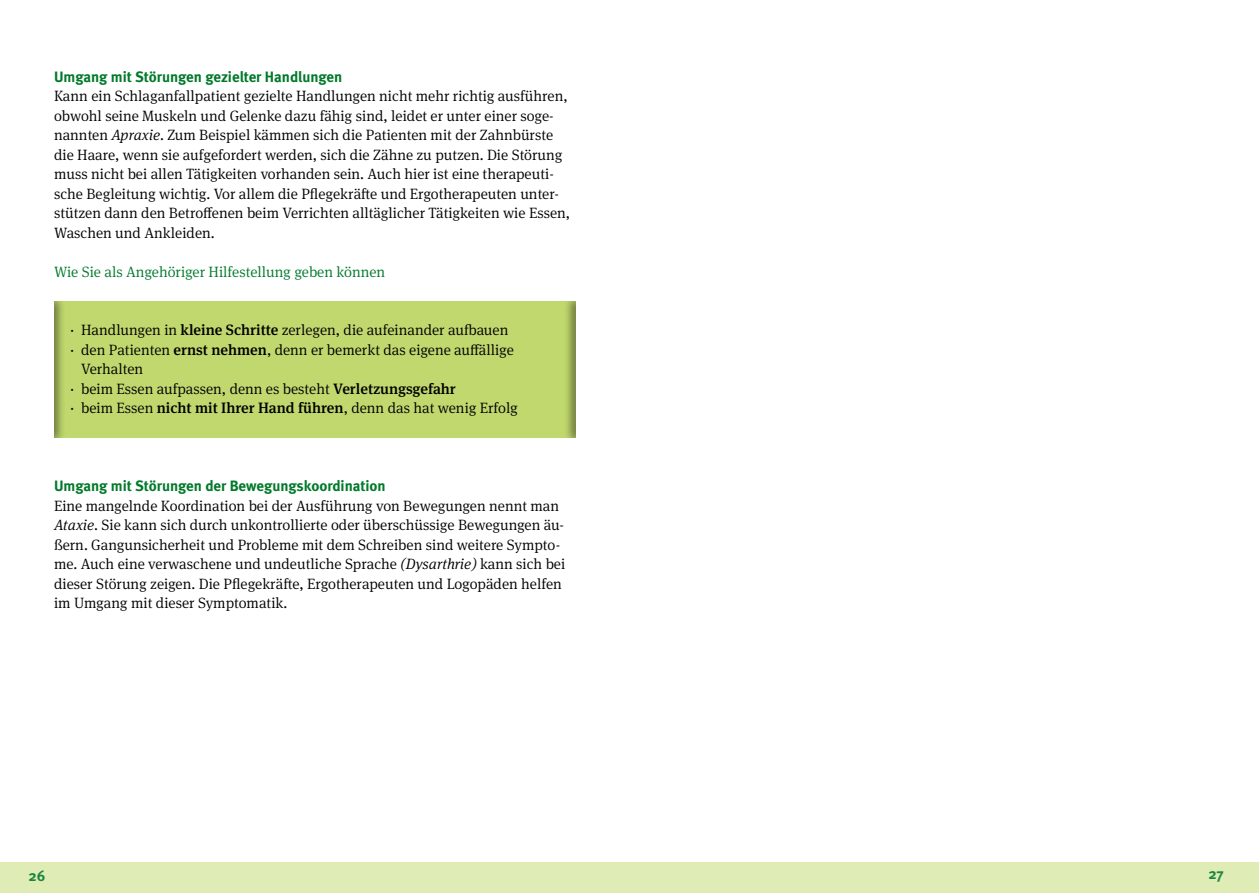
<style>
.page{position:relative;width:1259px;height:893px;background:#fff}
.page>*{position:absolute;margin:0;border:0;box-sizing:border-box;transform-origin:0 0}
.t1{font:300 15px/19.5px "Meta Serif OT";color:#000}
.t2{font:700 15px "Meta";color:#00792a}
.t3{font:300 15px "Meta Serif OT";color:#00792a}
.t4{font:700 15px "Meta";color:#1a863f}
.s1{font-style:italic}
.s2{font-weight:500}
</style>
<div class="page">
<div style="left:0;top:862px;width:629px;height:31px;background:#e0ecb6"></div>
<div style="left:629px;top:862px;width:630px;height:31px;background:#e0ecb6"></div>
<div style="left:42px;top:293px;width:536px;height:145px;background:#000;opacity:.5"></div>
<p class="t2" style="left:54px;top:67px;width:290px">Umgang mit Störungen gezielter Handlungen</p>
<p class="t1" style="left:54px;top:86px;width:518px">Kann ein Schlaganfallpatient gezielte Handlungen nicht mehr richtig ausführen, obwohl seine Muskeln und Gelenke dazu fähig sind, leidet er unter einer soge&shy;nannten <span class="s1">Apraxie</span>. Zum Beispiel kämmen sich die Patienten mit der Zahnbürste die Haare, wenn sie aufgefordert werden, sich die Zähne zu putzen. Die Störung muss nicht bei allen Tätigkeiten vorhanden sein. Auch hier ist eine therapeuti&shy;sche Begleitung wichtig. Vor allem die Pflegekräfte und Ergotherapeuten unter&shy;stützen dann den Betroffenen beim Verrichten alltäglicher Tätigkeiten wie Essen, Waschen und Ankleiden.</p>
<p class="t3" style="left:54px;top:262px;width:333px">Wie Sie als Angehöriger Hilfestellung geben können</p>
<p class="t1" style="left:70px;top:320px;width:440px">· Handlungen in <span class="s2">kleine Schritte</span> zerlegen, die aufeinander aufbauen</p>
<p class="t1" style="left:70px;top:340px;width:445px">· den Patienten <span class="s2">ernst nehmen</span>, denn er bemerkt das eigene auffällige</p>
<p class="t1" style="left:81px;top:359px;width:64px">Verhalten</p>
<p class="t1" style="left:70px;top:379px;width:387px">· beim Essen aufpassen, denn es besteht <span class="s2">Verletzungsgefahr</span></p>
<p class="t1" style="left:70px;top:398px;width:449px">· beim Essen <span class="s2">nicht mit Ihrer Hand führen</span>, denn das hat wenig Erfolg</p>
<p class="t2" style="left:54px;top:477px;width:333px">Umgang mit Störungen der Bewegungskoordination</p>
<p class="t1" style="left:54px;top:496px;width:513px">Eine mangelnde Koordination bei der Ausführung von Bewegungen nennt man <span class="s1">Ataxie</span>. Sie kann sich durch unkontrollierte oder überschüssige Bewegungen äu&shy;ßern. Gangunsicherheit und Probleme mit dem Schreiben sind weitere Sympto&shy;me. Auch eine verwaschene und undeutliche Sprache <span class="s1">(Dysarthrie)</span> kann sich bei dieser Störung zeigen. Die Pflegekräfte, Ergotherapeuten und Logopäden helfen im Umgang mit dieser Symptomatik.</p>
<p class="t4" style="left:29px;top:867px;width:18px">26</p>
<p class="t4" style="left:1208px;top:865px;width:17px">27</p>
</div>
